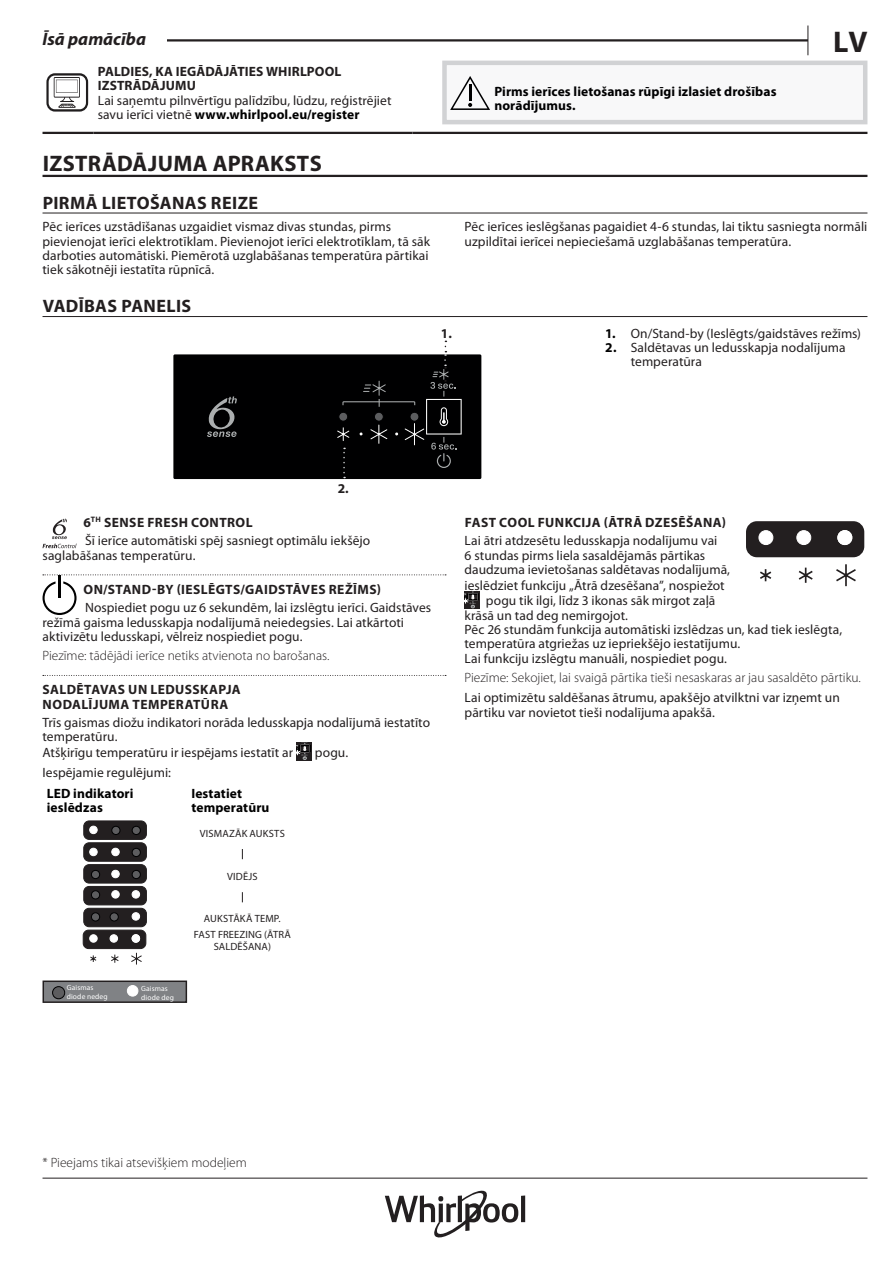
<style>
.page{position:relative;width:893px;height:1263px;background:#fff}
.page>*{position:absolute;margin:0;border:0;box-sizing:border-box;transform-origin:0 0}
.t1{font:700 30px "Myriad Pro";color:#231f20}
.t2{font:700 22.5px "Myriad Pro";letter-spacing:.015em;color:#231f20}
.t3{font:700 18px "Myriad Pro";letter-spacing:.02em;color:#231f20}
.t4{font:italic 700 18px "Myriad Pro";color:#231f20}
.t5{font:13.5px/14.2px "Myriad Pro";letter-spacing:.005em;color:#231f20}
.t6{font:700 13.5px/14.2px "Myriad Pro";letter-spacing:.025em;color:#231f20}
.t7{font:300 13.5px "Myriad Pro";color:#231f20}
.t8{font:700 13.5px/14.2px "Myriad Pro";letter-spacing:.01em;color:#000001}
.t9{font:10.5px/15.6px "Myriad Pro";letter-spacing:.015em;color:#231f20;text-align:center}
.t10{font:7.5px/9px "Myriad Pro";letter-spacing:.02em;color:#fff}
.s1{font-weight:700;color:#000001}
.s2{font-weight:700}
</style>
<div class="page">
<hr style="left:43px;top:1178px;width:824px;height:1px;background:#231f20">
<svg style="left:807px;top:26px;width:1px;height:29px"></svg>
<hr style="left:43px;top:39px;width:765px;height:3px;background:#231f20">
<div style="left:43px;top:26px;width:124px;height:19px;background:#fff"></div>
<hr style="left:521px;top:1195px;width:4px;height:27px;background:#231f20">
<svg style="left:385px;top:1191px;width:133px;height:46px"></svg>
<hr style="left:43px;top:175px;width:824px;height:2px;background:#231f20">
<hr style="left:43px;top:213px;width:824px;height:1px;background:#231f20">
<hr style="left:43px;top:132px;width:51px;height:2px;background:#231f20">
<hr style="left:94px;top:132px;width:318px;height:2px;background:#231f20">
<hr style="left:412px;top:132px;width:455px;height:2px;background:#231f20">
<svg style="left:46px;top:73px;width:42px;height:39px"></svg>
<div style="left:444px;top:63px;width:421px;height:59px;background:#f8f8f9"></div>
<div style="left:442px;top:61px;width:425px;height:63px;border:4px solid #d1d2d4"></div>
<svg style="left:450px;top:76px;width:40px;height:34px"></svg>
<hr style="left:43px;top:316px;width:824px;height:1px;background:#231f20">
<div style="left:173px;top:354px;width:308px;height:125px;background:#000001"></div>
<svg style="left:207px;top:396px;width:30px;height:41px"></svg>
<svg style="left:43px;top:574px;width:403px;height:1px"></svg>
<svg style="left:43px;top:675px;width:403px;height:1px"></svg>
<svg style="left:43px;top:519px;width:34px;height:29px"></svg>
<svg style="left:43px;top:581px;width:34px;height:34px"></svg>
<hr style="left:58px;top:576px;width:3px;height:22px;background:#000">
<svg style="left:296px;top:743px;width:16px;height:17px"></svg>
<div style="left:84px;top:821px;width:62px;height:18px;background:#231f20;border-radius:5px"></div>
<div style="left:83px;top:820px;width:64px;height:20px;border:1px solid #231f20;border-radius:5px"></div>
<div style="left:84px;top:843px;width:62px;height:18px;background:#231f20;border-radius:5px"></div>
<div style="left:83px;top:842px;width:64px;height:20px;border:1px solid #231f20;border-radius:5px"></div>
<div style="left:84px;top:864px;width:62px;height:19px;background:#231f20;border-radius:5px"></div>
<div style="left:83px;top:864px;width:64px;height:19px;border:1px solid #231f20;border-radius:5px"></div>
<div style="left:84px;top:886px;width:62px;height:19px;background:#231f20;border-radius:5px"></div>
<div style="left:83px;top:886px;width:64px;height:19px;border:1px solid #231f20;border-radius:5px"></div>
<svg style="left:83px;top:892px;width:64px;height:72px"></svg>
<div style="left:108px;top:870px;width:14px;height:7px;border:1px solid #231f20;border-radius:3px"></div>
<svg style="left:85px;top:827px;width:37px;height:28px"></svg>
<div style="left:89px;top:934px;width:8px;height:8px;background:#fff;border:1px solid #fff;border-radius:50%"></div>
<div style="left:110px;top:934px;width:8px;height:8px;background:#fff;border:1px solid #fff;border-radius:50%"></div>
<div style="left:132px;top:912px;width:8px;height:8px;background:#fff;border:1px solid #fff;border-radius:50%"></div>
<div style="left:112px;top:890px;width:7px;height:8px;background:#fff;border:1px solid #fff;border-radius:50%"></div>
<div style="left:132px;top:890px;width:8px;height:8px;background:#fff;border:1px solid #fff;border-radius:50%"></div>
<div style="left:112px;top:870px;width:7px;height:8px;background:#fff;border:1px solid #fff;border-radius:50%"></div>
<div style="left:89px;top:848px;width:8px;height:8px;background:#fff;border:1px solid #fff;border-radius:50%"></div>
<div style="left:112px;top:848px;width:7px;height:8px;background:#fff;border:1px solid #fff;border-radius:50%"></div>
<div style="left:89px;top:826px;width:8px;height:8px;background:#fff;border:1px solid #fff;border-radius:50%"></div>
<div style="left:132px;top:870px;width:9px;height:9px;background:#5d5d5f;border:1px solid #000001;border-radius:50%"></div>
<div style="left:91px;top:890px;width:9px;height:9px;background:#5d5d5f;border:1px solid #000001;border-radius:50%"></div>
<div style="left:110px;top:912px;width:9px;height:9px;background:#5d5d5f;border:1px solid #000001;border-radius:50%"></div>
<div style="left:91px;top:912px;width:9px;height:9px;background:#5d5d5f;border:1px solid #000001;border-radius:50%"></div>
<div style="left:91px;top:870px;width:9px;height:9px;background:#5d5d5f;border:1px solid #000001;border-radius:50%"></div>
<div style="left:132px;top:848px;width:9px;height:9px;background:#5d5d5f;border:1px solid #000001;border-radius:50%"></div>
<div style="left:132px;top:826px;width:9px;height:9px;background:#5d5d5f;border:1px solid #000001;border-radius:50%"></div>
<div style="left:112px;top:826px;width:8px;height:9px;background:#5d5d5f;border:1px solid #000001;border-radius:50%"></div>
<div style="left:132px;top:934px;width:8px;height:8px;background:#fff;border:1px solid #fff;border-radius:50%"></div>
<div style="left:43px;top:981px;width:143px;height:21px;background:#808285"></div>
<div style="left:43px;top:980px;width:144px;height:23px;border:1px solid #231f20"></div>
<div style="left:123px;top:986px;width:25px;height:12px;border:1px solid #808285;border-radius:5px"></div>
<div style="left:52px;top:986px;width:13px;height:13px;background:#5d5d5f;border:1px solid #000001;border-radius:50%"></div>
<div style="left:127px;top:985px;width:11px;height:11px;background:#fff;border:1px solid #fff;border-radius:50%"></div>
<svg style="left:465px;top:591px;width:15px;height:18px"></svg>
<svg style="left:746px;top:521px;width:119px;height:65px"></svg>
<div style="left:758px;top:530px;width:15px;height:15px;background:#fff;border:1px solid #fff;border-radius:50%"></div>
<div style="left:796px;top:530px;width:15px;height:15px;background:#fff;border:1px solid #fff;border-radius:50%"></div>
<div style="left:837px;top:530px;width:15px;height:15px;background:#fff;border:1px solid #fff;border-radius:50%"></div>
<svg style="left:336px;top:341px;width:131px;height:137px"></svg>
<h3 class="t4" style="left:43px;top:28px;width:105px">Īsā pamācība</h3>
<h1 class="t1" style="left:833px;top:22px;width:36px">LV</h1>
<p class="t6" style="left:98px;top:64px;width:245px">PALDIES, KA IEGĀDĀJĀTIES WHIRLPOOL<br>IZSTRĀDĀJUMU</p>
<p class="t5" style="left:98px;top:93px;width:295px">Lai saņemtu pilnvērtīgu palīdzību, lūdzu, reģistrējiet savu ierīci vietnē <span class="s1">www.whirlpool.eu/register</span></p>
<p class="t8" style="left:494px;top:84px;width:284px">Pirms ierīces lietošanas rūpīgi izlasiet drošības norādījumus.</p>
<h2 class="t2" style="left:43px;top:148px;width:281px">IZSTRĀDĀJUMA APRAKSTS</h2>
<h3 class="t3" style="left:43px;top:191px;width:217px">PIRMĀ LIETOŠANAS REIZE</h3>
<p class="t5" style="left:43px;top:219px;width:389px">Pēc ierīces uzstādīšanas uzgaidiet vismaz divas stundas, pirms pievienojat ierīci elektrotīklam. Pievienojot ierīci elektrotīklam, tā sāk darboties automātiski. Piemērotā uzglabāšanas temperatūra pārtikai tiek sākotnēji iestatīta rūpnīcā.</p>
<p class="t5" style="left:465px;top:219px;width:404px">Pēc ierīces ieslēgšanas pagaidiet 4-6 stundas, lai tiktu sasniegta normāli uzpildītai ierīcei nepieciešamā uzglabāšanas temperatūra.</p>
<h3 class="t3" style="left:43px;top:294px;width:150px">VADĪBAS PANELIS</h3>
<p class="t5" style="left:605px;top:326px;width:257px"><span class="s1">1.</span> On/Stand-by (Ieslēgts/gaidstāves režīms)</p>
<p class="t5" style="left:631px;top:340px;width:216px;text-indent:-26px"><span class="s1">2.</span> Saldētavas un ledusskapja nodalījuma temperatūra</p>
<p class="t6" style="left:441px;top:326px;width:13px">1.</p>
<p class="t6" style="left:338px;top:481px;width:13px">2.</p>
<p class="t5" style="left:83px;top:513px;width:288px;line-height:18.5px"><span class="s2">6</span><sup>TH</sup> <span class="s2">SENSE FRESH CONTROL<br></span>Šī ierīce automātiski spēj sasniegt optimālu iekšējo</p>
<p class="t5" style="left:43px;top:548px;width:154px">saglabāšanas temperatūru.</p>
<p class="t6" style="left:84px;top:582px;width:299px">ON/STAND-BY (IESLĒGTS/GAIDSTĀVES REŽĪMS)</p>
<p class="t5" style="left:43px;top:600px;width:390px;text-indent:43px">Nospiediet pogu uz 6 sekundēm, lai izslēgtu ierīci. Gaidstāves režīmā gaisma ledusskapja nodalījumā neiedegsies. Lai atkārtoti aktivizētu ledusskapi, vēlreiz nospiediet pogu.</p>
<p class="t7" style="left:43px;top:648px;width:288px">Piezīme: tādējādi ierīce netiks atvienota no barošanas.</p>
<p class="t6" style="left:43px;top:682px;width:199px">SALDĒTAVAS UN LEDUSSKAPJA<br>NODALĪJUMA TEMPERATŪRA</p>
<p class="t5" style="left:43px;top:715px;width:389px">Trīs gaismas diožu indikatori norāda ledusskapja nodalījumā iestatīto temperatūru.</p>
<p class="t5" style="left:43px;top:745px;width:252px">Atšķirīgu temperatūru ir iespējams iestatīt ar</p>
<p class="t5" style="left:315px;top:745px;width:35px">pogu.</p>
<p class="t5" style="left:43px;top:765px;width:130px">Iespējamie regulējumi:</p>
<p class="t8" style="left:47px;top:786px;width:88px">LED indikatori ieslēdzas</p>
<p class="t8" style="left:191px;top:786px;width:80px">Iestatiet temperatūru</p>
<p class="t9" style="left:200px;top:826px;width:86px">VISMAZĀK AUKSTS</p>
<p class="t9" style="left:227px;top:869px;width:32px">VIDĒJS</p>
<p class="t9" style="left:194px;top:911px;width:99px">AUKSTĀKĀ TEMP.<br>FAST FREEZING (ĀTRĀ</p>
<p class="t9" style="left:214px;top:939px;width:59px">SALDĒŠANA)</p>
<p class="t10" style="left:67px;top:983px;width:43px">Gaismas diode nedeg</p>
<p class="t10" style="left:141px;top:984px;width:34px">Gaismas diode deg</p>
<p class="t6" style="left:465px;top:515px;width:263px">FAST COOL FUNKCIJA (ĀTRĀ DZESĒŠANA)</p>
<p class="t5" style="left:465px;top:534px;width:267px">Lai ātri atdzesētu ledusskapja nodalījumu vai<br>6 stundas pirms liela sasaldējamās pārtikas daudzuma ievietošanas saldētavas nodalījumā,</p>
<p class="t5" style="left:486px;top:577px;width:240px;line-height:15.8px;text-indent:-21px">ieslēdziet funkciju „Ātrā dzesēšana”, nospiežot pogu tik ilgi, līdz 3 ikonas sāk mirgot zaļā</p>
<p class="t5" style="left:465px;top:608px;width:379px">krāsā un tad deg nemirgojot.<br>Pēc 26 stundām funkcija automātiski izslēdzas un, kad tiek ieslēgta, temperatūra atgriežas uz iepriekšējo iestatījumu.<br>Lai funkciju izslēgtu manuāli, nospiediet pogu.</p>
<p class="t7" style="left:465px;top:669px;width:398px">Piezīme: Sekojiet, lai svaigā pārtika tieši nesaskaras ar jau sasaldēto pārtiku.</p>
<p class="t5" style="left:465px;top:690px;width:377px">Lai optimizētu saldēšanas ātrumu, apakšējo atvilktni var izņemt un pārtiku var novietot tieši nodalījuma apakšā.</p>
<p class="t7" style="left:43px;top:1155px;width:206px">* Pieejams tikai atsevišķiem modeļiem</p>
</div>
